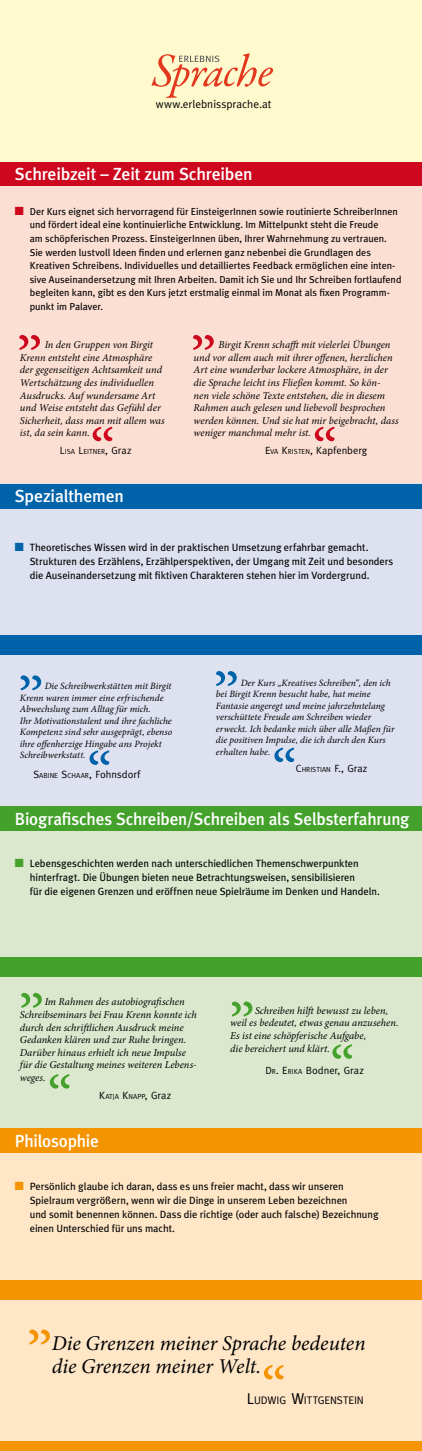
<style>
.page{position:relative;width:422px;height:1451px;background:#fff}
.page>*{position:absolute;margin:0;border:0;box-sizing:border-box;transform-origin:0 0}
.t1{font:63px "Minion Pro";color:#cd071e}
.t2{font:63px "Minion Pro";color:#0062a9}
.t3{font:63px "Minion Pro";color:#44a12b}
.t4{font:63px "Minion Pro";color:#f39400}
.t5{font:italic 21px/22.8px "Minion Pro";letter-spacing:-.005em;color:#000}
.t6{font:500 17.5px "Meta Plus";letter-spacing:-.01em;color:#fff}
.t7{font:11.38px "Meta";color:#000}
.t8{font:11.03px "Meta";letter-spacing:-.005em;color:#000}
.t9{font:italic 10.5px/12.6px "Minion Pro";letter-spacing:-.005em;color:#000}
.t10{font:10.5px/14px "Meta Plus";letter-spacing:-.005em;color:#000}
.t11{font:10.5px "Meta";color:#000}
.t12{font:10.06px/13.6px "Meta Plus";letter-spacing:-.005em;color:#000}
.t13{font:italic 9.62px/11.5px "Minion Pro";color:#000}
.t14{font:7.35px "Meta";letter-spacing:-.005em;color:#000}
.s1{color:#cd071e}
.s2{font-size:10.5px}
.s3{font-style:inherit}
.s4{font-size:7.35px}
.s5{color:#0062a9}
.s6{color:#44a12b}
.s7{color:#f39400}
.s8{font-size:15.75px}
</style>
<div class="page">
<div style="left:0;top:161px;width:422px;height:323px;background:#fcdfd3"></div>
<div style="left:0;top:484px;width:422px;height:322px;background:#dee1f0"></div>
<div style="left:0;top:806px;width:422px;height:323px;background:#dbe8cd"></div>
<div style="left:0;top:1129px;width:422px;height:322px;background:#fee6c7"></div>
<div style="left:0;top:161px;width:422px;height:25px;background:#cd071e"></div>
<div style="left:0;top:484px;width:422px;height:24px;background:#0062a9"></div>
<div style="left:0;top:635px;width:422px;height:20px;background:#0062a9"></div>
<div style="left:0;top:806px;width:422px;height:25px;background:#44a12b"></div>
<div style="left:0;top:957px;width:422px;height:20px;background:#44a12b"></div>
<div style="left:0;top:1129px;width:422px;height:24px;background:#f39400"></div>
<div style="left:0;top:1280px;width:422px;height:20px;background:#f39400"></div>
<div style="left:0;top:1441px;width:422px;height:10px;background:#f39400"></div>
<div style="left:0;top:0;width:422px;height:161px;background:#fffacd"></div>
<svg style="left:151px;top:53px;width:122px;height:45px"></svg>
<p class="t7" style="left:156px;top:98px;width:117px">www.erlebnissprache.at</p>
<h3 class="t6" style="left:15px;top:163px;width:239px">Schreibzeit – Zeit zum Schreiben</h3>
<p class="t12" style="left:30px;top:204px;width:373px;text-indent:-15px"><span class="s1">■</span> Der Kurs eignet sich hervorragend für EinsteigerInnen sowie routinierte SchreiberInnen und fördert ideal eine kontinuierliche Entwicklung. Im Mittelpunkt steht die Freude<br>am schöpferischen Prozess. EinsteigerInnen üben, Ihrer Wahrnehmung zu vertrauen.<br>Sie werden lustvoll Ideen finden und erlernen ganz nebenbei die Grundlagen des Kreativen Schreibens. Individuelles und detailliertes Feedback ermöglichen eine inten&shy;sive Auseinandersetzung mit Ihren Arbeiten. Damit ich Sie und Ihr Schreiben fortlaufend begleiten kann, gibt es den Kurs jetzt erstmalig einmal im Monat als fixen Programm&shy;punkt im Palaver.</p>
<h1 class="t1" style="left:16px;top:281px;width:29px">„</h1>
<p class="t9" style="left:20px;top:338px;width:146px;text-indent:25px">In den Gruppen von Birgit<br>Krenn entsteht eine Atmosphäre der gegenseitigen Achtsamkeit und<br>Wertschätzung des individuellen<br>Ausdrucks. Auf wundersame Art und Weise entsteht das Gefühl der<br>Sicherheit, dass man mit allem was ist, da sein kann.</p>
<p class="t14" style="left:60px;top:447px;width:73px"><span class="s2">L</span>ISA <span class="s2">L</span>EITNER<span class="s2">,</span> <span class="s2">Graz</span></p>
<h1 class="t1" style="left:90px;top:409px;width:27px">“</h1>
<h1 class="t1" style="left:190px;top:281px;width:29px">„</h1>
<p class="t9" style="left:193px;top:338px;width:206px;text-indent:25px">Birgit Krenn schafft mit vielerlei Übungen und vor allem auch mit ihrer offenen, herzlichen Art eine wunderbar lockere Atmosphäre, in der die Sprache leicht ins Fließen kommt. So kön&shy;nen viele schöne Texte entstehen, die in diesem Rahmen auch gelesen und liebevoll besprochen werden können. Und sie hat mir beigebracht, dass weniger manchmal mehr ist.</p>
<p class="t11" style="left:265px;top:444px;width:104px"><span class="s3">E</span><span class="s4">VA</span> <span class="s3">K</span><span class="s4">RISTEN</span><span class="s3">,</span> Kapfenberg</p>
<h1 class="t1" style="left:312px;top:409px;width:27px">“</h1>
<h3 class="t6" style="left:15px;top:486px;width:110px">Spezialthemen</h3>
<p class="t10" style="left:30px;top:540px;width:365px;text-indent:-15px"><span class="s5">■</span> Theoretisches Wissen wird in der praktischen Umsetzung erfahrbar gemacht.<br>Strukturen des Erzählens, Erzählperspektiven, der Umgang mit Zeit und -besonders die Auseinandersetzung mit fiktiven Charakteren stehen hier im Vordergrund.</p>
<h1 class="t2" style="left:17px;top:621px;width:29px">„</h1>
<p class="t13" style="left:20px;top:680px;width:154px;text-indent:25px">Die Schreibwerkstätten mit Birgit Krenn waren immer eine erfrischende Abwechslung zum Alltag für mich.<br>Ihr Motivationstalent und ihre fachliche Kompetenz sind sehr ausgeprägt, ebenso ihre offenherzige Hingabe ans Projekt Schreibwerkstatt.</p>
<p class="t14" style="left:33px;top:772px;width:108px"><span class="s2">S</span>ABINE <span class="s2">S</span>CHAAR<span class="s2">,</span> <span class="s2">Fohnsdorf</span></p>
<h1 class="t2" style="left:87px;top:733px;width:27px">“</h1>
<h1 class="t2" style="left:213px;top:617px;width:29px">„</h1>
<p class="t13" style="left:216px;top:677px;width:180px;text-indent:25px">Der Kurs „Kreatives Schreiben“, den ich bei Birgit Krenn besucht habe, hat meine Fantasie angeregt und meine jahrzehntelang verschüttete Freude am Schreiben wieder erweckt. Ich bedanke mich über alle Maßen für die positiven Impulse, die ich durch den Kurs erhalten habe.</p>
<p class="t14" style="left:296px;top:766px;width:73px"><span class="s2">C</span>HRISTIAN <span class="s2">F.,</span> <span class="s2">Graz</span></p>
<h1 class="t2" style="left:272px;top:730px;width:27px">“</h1>
<h3 class="t6" style="left:15px;top:808px;width:396px">Biografisches Schreiben/Schreiben als Selbsterfahrung</h3>
<p class="t10" style="left:30px;top:856px;width:351px;text-indent:-15px"><span class="s6">■</span> Lebensgeschichten werden nach unterschiedlichen Themenschwerpunkten hinterfragt. Die Übungen bieten neue Betrachtungsweisen, sensibilisieren<br>für die eigenen Grenzen und eröffnen neue Spielräume im Denken und Handeln.</p>
<h1 class="t3" style="left:18px;top:938px;width:29px">„</h1>
<p class="t9" style="left:20px;top:996px;width:178px;text-indent:25px">Im Rahmen des autobiografischen Schreibseminars bei Frau Krenn konnte ich durch den schriftlichen Ausdruck meine Gedanken klären und zur Ruhe bringen.<br>Darüber hinaus erhielt ich neue Impulse für die Gestaltung meines weiteren Lebens&shy;weges.</p>
<p class="t14" style="left:99px;top:1092px;width:74px"><span class="s2">K</span>ATJA <span class="s2">K</span>NAPP<span class="s2">,</span> <span class="s2">Graz</span></p>
<h1 class="t3" style="left:47px;top:1057px;width:27px">“</h1>
<h3 class="t6" style="left:15px;top:1131px;width:85px">Philosophie</h3>
<h1 class="t3" style="left:228px;top:947px;width:29px">„</h1>
<p class="t9" style="left:230px;top:1004px;width:170px;text-indent:25px">Schreiben hilft bewusst zu leben, weil es bedeutet, etwas genau anzusehen.<br>Es ist eine schöpferische Aufgabe,<br>die bereichert und klärt.</p>
<p class="t11" style="left:265px;top:1064px;width:100px"><span class="s3">D</span><span class="s4">R</span><span class="s3">. E</span><span class="s4">RIKA</span> Bodner, Graz</p>
<h1 class="t3" style="left:330px;top:1027px;width:27px">“</h1>
<p class="t10" style="left:30px;top:1179px;width:350px;text-indent:-15px"><span class="s7">■</span> Persönlich glaube ich daran, dass es uns freier macht, dass wir unseren Spielraum vergrößern, wenn wir die Dinge in unserem Leben bezeichnen<br>und somit benennen können. Dass die richtige (oder auch falsche) Bezeichnung einen Unterschied für uns macht.</p>
<h1 class="t4" style="left:26px;top:1275px;width:29px">„</h1>
<h2 class="t5" style="left:52px;top:1332px;width:315px">Die Grenzen meiner Sprache bedeuten die Grenzen meiner Welt.</h2>
<p class="t8" style="left:247px;top:1394px;width:118px"><span class="s8">L</span>UDWIG <span class="s8">W</span>ITTGENSTEIN</p>
<h1 class="t4" style="left:261px;top:1348px;width:27px">“</h1>
</div>
